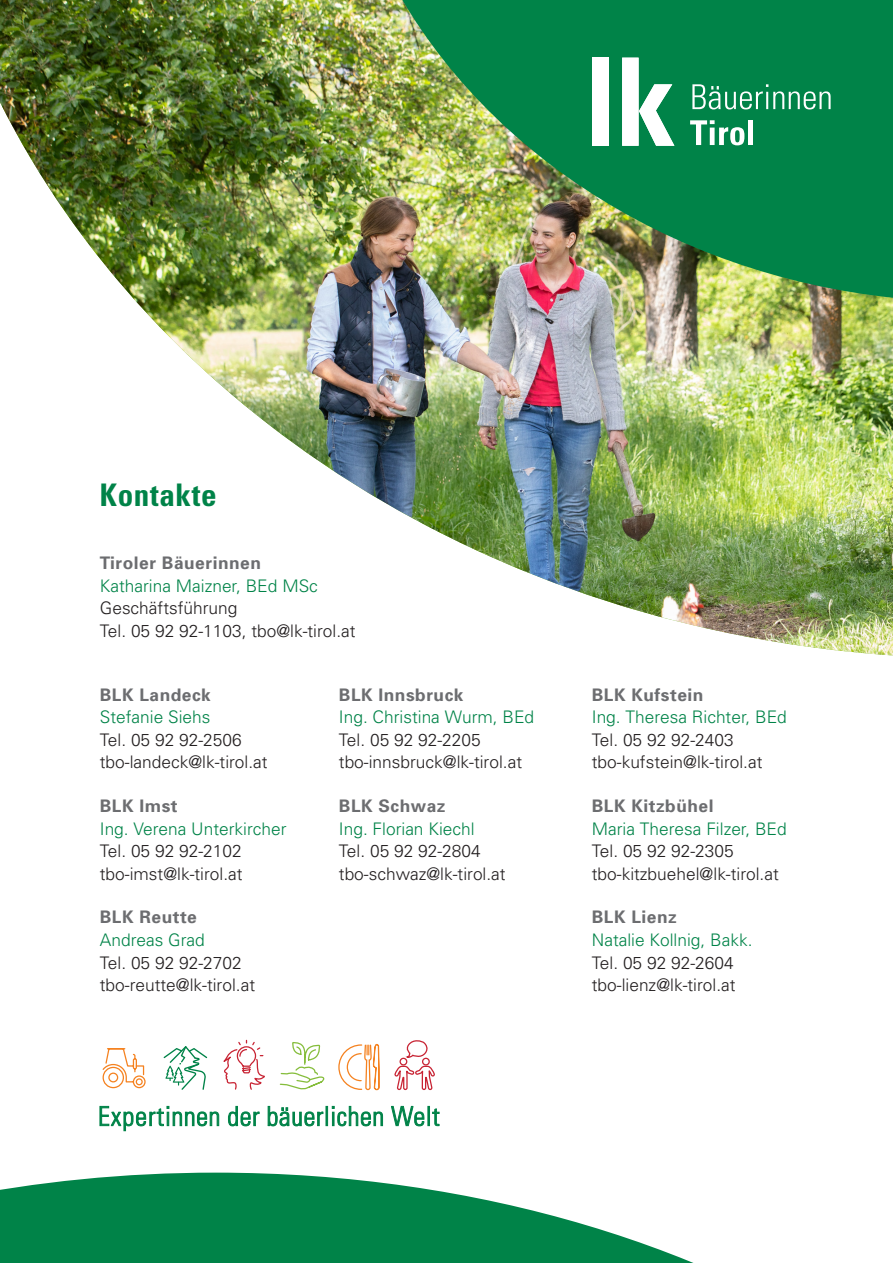
<style>
.page{position:relative;width:893px;height:1263px;background:#fff}
.page>*{position:absolute;margin:0;border:0;box-sizing:border-box;transform-origin:0 0}
.t1{font:700 condensed 31.05px "Univers";letter-spacing:.02em;color:#008348}
.t2{font:300 17.25px/22.5px "Univers";color:#231f20}
.t3{font:300 17.25px "Univers";color:#008348}
.t4{font:700 17.25px "Univers";letter-spacing:.03em;color:#6c6d70}
</style>
<div class="page">
<img style="left:0;top:0;width:893px;height:655px">
<img style="left:383px;top:0;width:510px;height:298px">
<svg style="left:692px;top:84px;width:139px;height:25px;background:#3ea174"></svg>
<svg style="left:690px;top:120px;width:54px;height:25px"></svg>
<div style="left:748px;top:120px;width:5px;height:25px;background:#fff"></div>
<div style="left:592px;top:58px;width:16px;height:88px;background:#fff"></div>
<svg style="left:622px;top:58px;width:52px;height:88px"></svg>
<svg style="left:0;top:1172px;width:694px;height:91px;fill:#008348"></svg>
<svg style="left:100px;top:1039px;width:339px;height:93px"></svg>
<h1 class="t1" style="left:100px;top:476px;width:118px">Kontakte</h1>
<p class="t4" style="left:100px;top:552px;width:163px">Tiroler Bäuerinnen</p>
<p class="t3" style="left:100px;top:575px;width:220px">Katharina Maizner, BEd MSc</p>
<p class="t2" style="left:100px;top:596px;width:257px">Geschäftsführung<br>Tel. 05 92 92-1103, tbo@lk-tirol.at</p>
<p class="t4" style="left:100px;top:684px;width:113px">BLK Landeck</p>
<p class="t3" style="left:100px;top:707px;width:112px">Stefanie Siehs</p>
<p class="t2" style="left:100px;top:728px;width:169px">Tel. 05 92 92-2506 tbo-landeck@lk-tirol.at</p>
<p class="t4" style="left:100px;top:795px;width:79px">BLK Imst</p>
<p class="t3" style="left:100px;top:818px;width:188px">Ing. Verena Unterkircher</p>
<p class="t2" style="left:100px;top:839px;width:144px">Tel. 05 92 92-2102 tbo-imst@lk-tirol.at</p>
<p class="t4" style="left:100px;top:906px;width:99px">BLK Reutte</p>
<p class="t3" style="left:100px;top:929px;width:106px">Andreas Grad</p>
<p class="t2" style="left:100px;top:951px;width:157px">Tel. 05 92 92-2702 tbo-reutte@lk-tirol.at</p>
<p class="t4" style="left:339px;top:684px;width:126px">BLK Innsbruck</p>
<p class="t3" style="left:339px;top:707px;width:197px">Ing. Christina Wurm, BEd</p>
<p class="t2" style="left:339px;top:728px;width:185px">Tel. 05 92 92-2205 tbo-innsbruck@lk-tirol.at</p>
<p class="t4" style="left:339px;top:795px;width:108px">BLK Schwaz</p>
<p class="t3" style="left:339px;top:818px;width:137px">Ing. Florian Kiechl</p>
<p class="t2" style="left:339px;top:839px;width:168px">Tel. 05 92 92-2804 tbo-schwaz@lk-tirol.at</p>
<p class="t4" style="left:592px;top:684px;width:113px">BLK Kufstein</p>
<p class="t3" style="left:592px;top:707px;width:197px">Ing. Theresa Richter, BEd</p>
<p class="t2" style="left:592px;top:728px;width:172px">Tel. 05 92 92-2403 tbo-kufstein@lk-tirol.at</p>
<p class="t4" style="left:592px;top:795px;width:123px">BLK Kitzbühel</p>
<p class="t3" style="left:592px;top:818px;width:196px">Maria Theresa Filzer, BEd</p>
<p class="t2" style="left:592px;top:839px;width:188px">Tel. 05 92 92-2305 tbo-kitzbuehel@lk-tirol.at</p>
<p class="t4" style="left:592px;top:906px;width:86px">BLK Lienz</p>
<p class="t3" style="left:592px;top:929px;width:162px">Natalie Kollnig, Bakk.</p>
<p class="t2" style="left:592px;top:951px;width:145px">Tel. 05 92 92-2604 tbo-lienz@lk-tirol.at</p>
</div>
